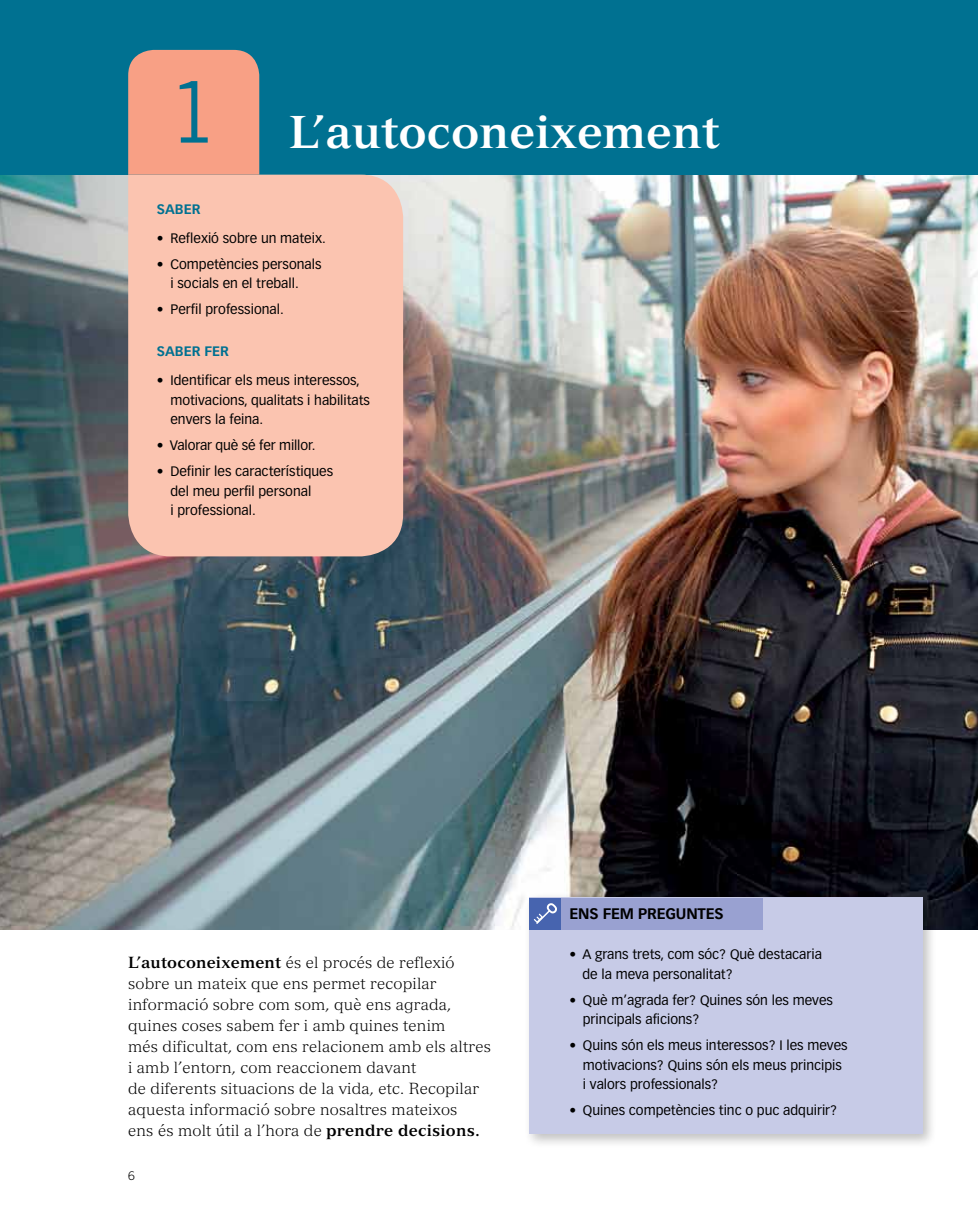
<style>
.page{position:relative;width:978px;height:1221px;background:#fff}
.page>*{position:absolute;margin:0;border:0;box-sizing:border-box;transform-origin:0 0}
.t1{font:84px "Trade Gothic LT Std";color:#007191}
.t2{font:700 45px "Versailles LT Std";color:#fff}
.t3{font:300 15.75px/21px "Versailles LT Std";letter-spacing:.01em;color:#000}
.t4{font:700 15px "Vectora LT Std";letter-spacing:-.01em;color:#000}
.t5{font:13.5px/19.5px "Vectora LT Std";color:#000}
.t6{font:700 13.5px "Vectora LT Std";color:#007191}
.t7{font:300 12px "Trade Gothic LT Std";color:#000}
.s1{font-weight:700}
</style>
<div class="page">
<img style="left:0;top:175px;width:978px;height:754px">
<div style="left:0;top:0;width:978px;height:175px;background:#007191"></div>
<div style="left:128px;top:175px;width:275px;height:381px;background:#fbc4b0"></div>
<div style="left:128px;top:50px;width:131px;height:125px;background:#f8a085"></div>
<div style="left:524px;top:892px;width:413px;height:256px;background:#000;opacity:.25"></div>
<div style="left:529px;top:897px;width:394px;height:237px;background:#c7cbe7"></div>
<div style="left:561px;top:897px;width:202px;height:32px;background:#99a1d1"></div>
<div style="left:529px;top:897px;width:32px;height:32px;background:#4764af"></div>
<svg style="left:534px;top:903px;width:23px;height:20px"></svg>
<h1 class="t1" style="left:168px;top:62px;width:53px">1</h1>
<h2 class="t2" style="left:289px;top:105px;width:432px">L’autoconeixement</h2>
<p class="t6" style="left:157px;top:201px;width:45px">SABER</p>
<p class="t5" style="left:157px;top:228px;width:170px">• Reflexió sobre un mateix.</p>
<p class="t5" style="left:170px;top:254px;width:153px;text-indent:-14px">• Competències personals i socials en el treball.</p>
<p class="t5" style="left:157px;top:300px;width:128px">• Perfil professional.</p>
<p class="t6" style="left:157px;top:343px;width:73px">SABER FER</p>
<p class="t5" style="left:170px;top:371px;width:201px;text-indent:-14px">• Identificar els meus interessos, motivacions, qualitats i habilitats envers la feina.</p>
<p class="t5" style="left:157px;top:436px;width:160px">• Valorar què sé fer millor.</p>
<p class="t5" style="left:170px;top:462px;width:164px;text-indent:-14px">• Definir les característiques del meu perfil personal<br>i professional.</p>
<p class="t3" style="left:128px;top:951px;width:364px"><span class="s1">L’autoconeixement</span> és el procés de reflexió sobre un mateix que ens permet recopilar informació sobre com som, què ens agrada, quines coses sabem fer i amb quines tenim<br>més dificultat, com ens relacionem amb els altres i amb l’entorn, com reaccionem davant<br>de diferents situacions de la vida, etc. Recopilar aquesta informació sobre nosaltres mateixos<br>ens és molt útil a l’hora de <span class="s1">prendre decisions.</span></p>
<p class="t7" style="left:128px;top:1168px;width:8px">6</p>
<p class="t4" style="left:569px;top:904px;width:156px">ENS FEM PREGUNTES</p>
<p class="t5" style="left:582px;top:944px;width:241px;text-indent:-13px">• A grans trets, com sóc? Què destacaria de la meva personalitat?</p>
<p class="t5" style="left:583px;top:990px;width:252px;text-indent:-14px">• Què m’agrada fer? Quines són les meves principals aficions?</p>
<p class="t5" style="left:583px;top:1035px;width:266px;text-indent:-14px">• Quins són els meus interessos? I les meves motivacions? Quins són els meus principis i valors professionals?</p>
<p class="t5" style="left:569px;top:1100px;width:269px">• Quines competències tinc o puc adquirir?</p>
</div>
